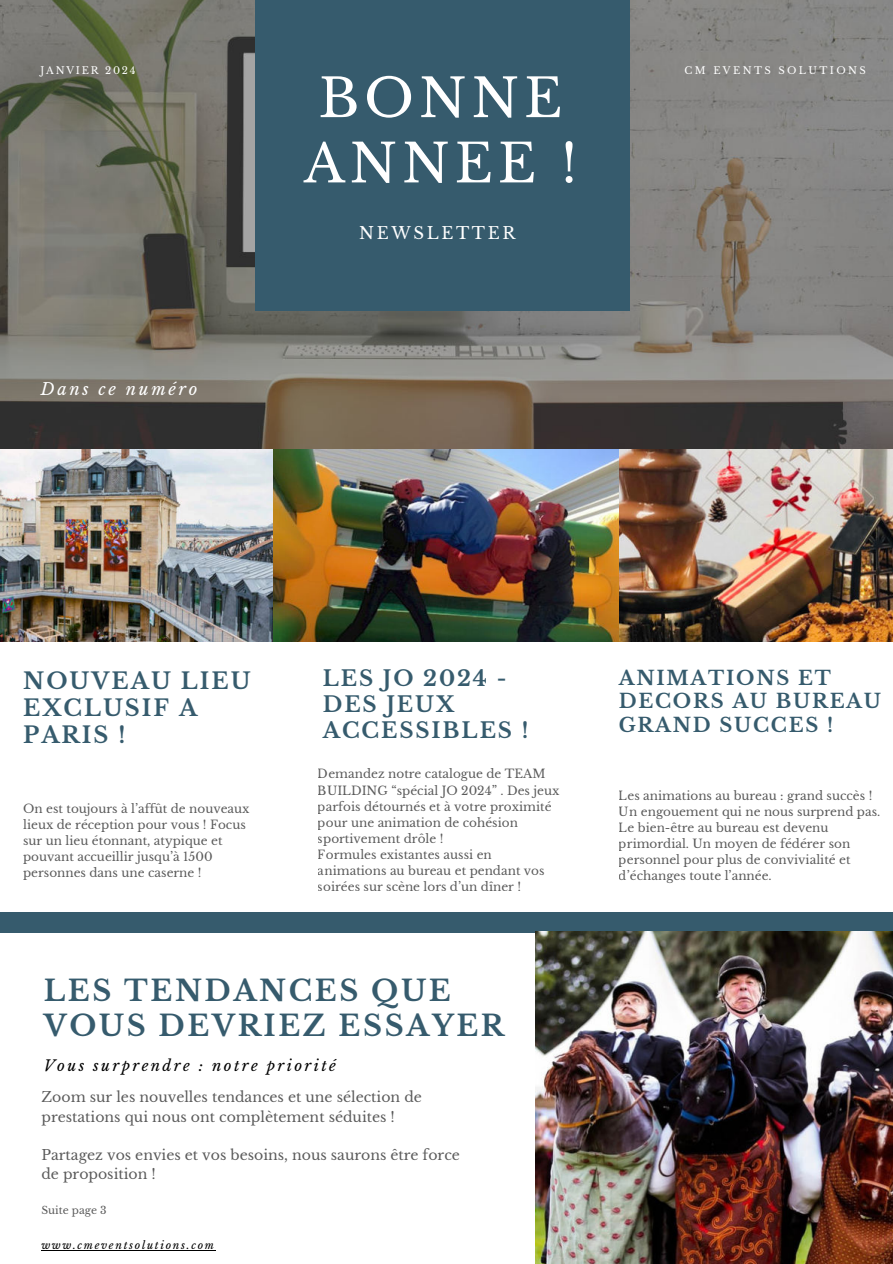
<style>
.page{position:relative;width:893px;height:1264px;background:#fff}
.page>*{position:absolute;margin:0;border:0;box-sizing:border-box;transform-origin:0 0}
.t1{font:52.95px/65.2px "Libre Baskerville";letter-spacing:.09em;color:#fff}
.t2{font:700 28.65px/34.8px "Libre Baskerville";letter-spacing:.09em;color:#365b6d}
.t3{font:700 22.5px/27px "Libre Baskerville";letter-spacing:.09em;color:#365b6d}
.t4{font:700 21.3px/25.8px "Libre Baskerville";letter-spacing:.09em;color:#365b6d}
.t5{font:700 19.5px/23.7px "Libre Baskerville";letter-spacing:.09em;color:#365b6d}
.t6{font:italic 16.5px "Libre Baskerville";letter-spacing:.16em;color:#fff}
.t7{font:16.5px "Libre Baskerville";letter-spacing:.16em;color:#fff}
.t8{font:italic 14.85px "Libre Baskerville";letter-spacing:.16em;color:#000}
.t9{font:14.1px/19.2px "Libre Baskerville";color:#000}
.t10{font:12px/16px "Libre Baskerville";color:#000}
.t11{font:italic 10.5px "Libre Baskerville";letter-spacing:.16em;color:#000}
.t12{font:10.5px "Libre Baskerville";color:#000}
.t13{font:9.9px "Libre Baskerville";letter-spacing:.24em;color:#fff}
.t14{font:9.9px "Libre Baskerville";letter-spacing:.18em;color:#fff}
</style>
<div class="page">
<img style="left:0;top:0;width:892px;height:642px">
<div style="left:256px;top:0;width:373px;height:311px;background:#365b6d"></div>
<div style="left:0;top:912px;width:892px;height:20px;background:#365b6d"></div>
<img style="left:535px;top:931px;width:357px;height:332px">
<hr style="left:41px;top:1249px;width:175px;height:1px;background:#000">
<p class="t14" style="left:41px;top:65px;width:96px">JANVIER 2024</p>
<h3 class="t6" style="left:41px;top:379px;width:158px">Dans ce numéro</h3>
<h1 class="t1" style="left:304px;top:66px;width:275px">BONNE<br>ANNEE !</h1>
<h3 class="t7" style="left:359px;top:223px;width:158px">NEWSLETTER</h3>
<p class="t13" style="left:684px;top:65px;width:183px">CM EVENTS SOLUTIONS</p>
<h3 class="t3" style="left:23px;top:667px;width:229px">NOUVEAU LIEU<br>EXCLUSIF A<br>PARIS !</h3>
<p class="t10" style="left:23px;top:801px;width:228px">On est toujours à l’affût de nouveaux lieux de réception pour vous ! Focus sur un lieu étonnant, atypique et pouvant accueillir jusqu’à 1500 personnes dans une caserne !</p>
<h3 class="t4" style="left:323px;top:665px;width:207px">LES JO 2024 -<br>DES JEUX<br>ACCESSIBLES !</h3>
<p class="t10" style="left:318px;top:766px;width:243px">Demandez notre catalogue de TEAM<br>BUILDING “spécial JO 2024” . Des jeux parfois détournés et à votre proximité pour une animation de cohésion sportivement drôle !<br>Formules existantes aussi en animations au bureau et pendant vos soirées sur scène lors d’un dîner !</p>
<h2 class="t2" style="left:44px;top:973px;width:462px">LES TENDANCES QUE<br>VOUS DEVRIEZ ESSAYER</h2>
<p class="t8" style="left:44px;top:1056px;width:294px">Vous surprendre : notre priorité</p>
<p class="t9" style="left:41px;top:1087px;width:382px">Zoom sur les nouvelles tendances et une sélection de prestations qui nous ont complètement séduites !</p>
<p class="t9" style="left:41px;top:1145px;width:420px">Partagez vos envies et vos besoins, nous saurons être force de proposition !</p>
<p class="t12" style="left:41px;top:1203px;width:67px">Suite page 3</p>
<p class="t11" style="left:41px;top:1238px;width:174px">www.cmeventsolutions.com</p>
<h3 class="t5" style="left:618px;top:666px;width:264px">ANIMATIONS ET<br>DECORS AU BUREAU<br>GRAND SUCCES !</h3>
<p class="t10" style="left:618px;top:788px;width:263px">Les animations au bureau : grand succès !<br>Un engouement qui ne nous surprend pas.<br>Le bien-être au bureau est devenu primordial. Un moyen de fédérer son personnel pour plus de convivialité et d’échanges toute l’année.</p>
</div>
